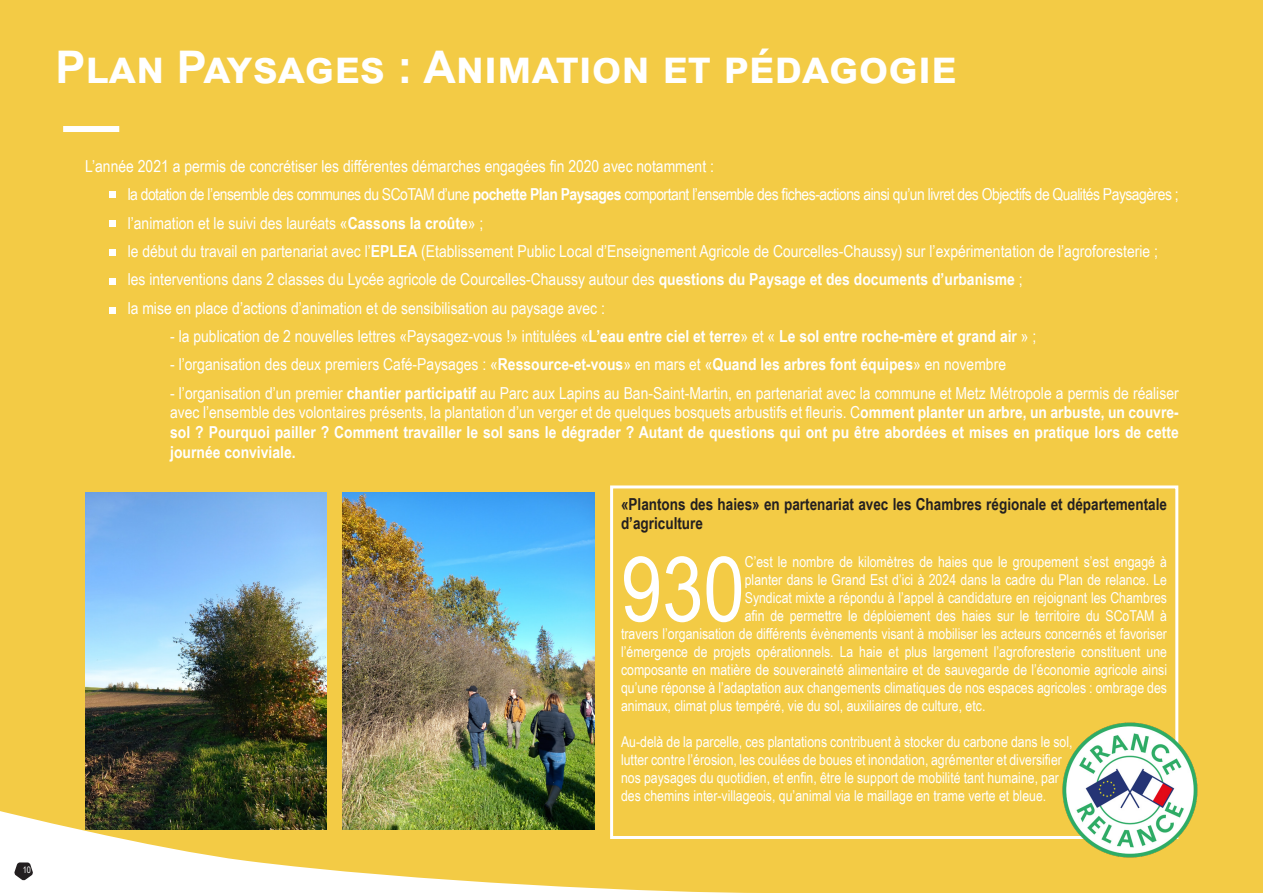
<style>
.page{position:relative;width:1263px;height:893px;background:#f3cb45}
.page>*{position:absolute;margin:0;border:0;box-sizing:border-box;transform-origin:0 0}
.TEXTE_COURANT{font:90.45px "Arial Narrow";color:#fff}
.t1{font:700 45px "Arial";color:#fff}
.TEXTE_COURANT-2{font:16.5px/19.8px "Arial Narrow";color:#fff;text-align:justify}
.TEXTE_COURANT-3{font:16.5px "Arial Narrow";letter-spacing:-.03em;color:#fff}
.TEXTE_COURANT-4{font:700 16.5px/19.8px "Arial Narrow";color:#231f20}
.TEXTE_COURANT-5{font:15px/18px "Arial Narrow";color:#fff}
.t2{font:9px "Arial Narrow";color:#fff}
.s1{font-weight:700}
</style>
<div class="page">
<div style="left:63px;top:126px;width:56px;height:6px;background:#fff"></div>
<svg style="left:14px;top:862px;width:19px;height:18px"></svg>
<div style="left:610px;top:485px;width:568px;height:354px;border:3px solid #fff"></div>
<img style="left:1059px;top:719px;width:142px;height:142px;border-radius:71px">
<img style="left:342px;top:492px;width:253px;height:337px">
<img style="left:85px;top:492px;width:242px;height:337px">
<div style="left:109px;top:191px;width:6px;height:7px;background:#fff"></div>
<div style="left:109px;top:220px;width:6px;height:7px;background:#fff"></div>
<div style="left:109px;top:249px;width:6px;height:7px;background:#fff"></div>
<svg style="left:109px;top:278px;width:6px;height:6px"></svg>
<svg style="left:109px;top:307px;width:6px;height:6px"></svg>
<p class="t1" style="left:55px;top:35px;width:902px">Plan Paysages : Animation et pédagogie</p>
<p class="t2" style="left:23px;top:863px;width:10px">10</p>
<p class="TEXTE_COURANT-2" style="left:85px;top:156px;width:630px">L’année 2021 a permis de concrétiser les différentes démarches engagées fin 2020 avec notamment :</p>
<p class="TEXTE_COURANT-3" style="left:128px;top:182px;width:1052px">la dotation de l’ensemble des communes du SCoTAM d’une <span class="s1">pochette Plan Paysages</span> comportant l’ensemble des fiches-actions ainsi qu’un livret des Objectifs de Qualités Paysagères ;</p>
<p class="TEXTE_COURANT-2" style="left:128px;top:212px;width:357px">l’animation et le suivi des lauréats «<span class="s1">Cassons la croûte</span>» ;</p>
<p class="TEXTE_COURANT-2" style="left:128px;top:241px;width:1032px">le début du travail en partenariat avec l’<span class="s1">EPLEA</span> (Etablissement Public Local d’Enseignement Agricole de Courcelles-Chaussy) sur l’expérimentation de l’agroforesterie ;</p>
<p class="TEXTE_COURANT-2" style="left:128px;top:269px;width:896px">les interventions dans 2 classes du Lycée agricole de Courcelles-Chaussy autour des <span class="s1">questions du Paysage et des documents d’urbanisme</span> ;</p>
<p class="TEXTE_COURANT-2" style="left:128px;top:297px;width:479px">la mise en place d’actions d’animation et de sensibilisation au paysage avec :</p>
<p class="TEXTE_COURANT-2" style="left:170px;top:326px;width:868px">- la publication de 2 nouvelles lettres «Paysagez-vous !» intitulées «<span class="s1">L’eau entre ciel et terre</span>» et « <span class="s1">Le sol entre roche-mère et grand air</span> » ;</p>
<p class="TEXTE_COURANT-2" style="left:170px;top:354px;width:837px">- l’organisation des deux premiers Café-Paysages : «<span class="s1">Ressource-et-vous</span>» en mars et «<span class="s1">Quand les arbres font équipes</span>» en novembre</p>
<p class="TEXTE_COURANT-2" style="left:170px;top:382px;width:1010px">- l’organisation d’un premier <span class="s1">chantier participatif</span> au Parc aux Lapins au Ban-Saint-Martin, en partenariat avec la commune et Metz Métropole a permis de réaliser avec l’ensemble des volontaires présents, la plantation d’un verger et de quelques bosquets arbustifs et fleuris. C<span class="s1">omment planter un arbre, un arbuste, un couvre&shy;sol ? Pourquoi pailler ? Comment travailler le sol sans le dégrader ? Autant de questions qui ont pu être abordées et mises en pratique lors de cette journée conviviale.</span></p>
<p class="TEXTE_COURANT-4" style="left:621px;top:493px;width:547px">«Plantons des haies» en partenariat avec les Chambres régionale et départementale d’agriculture</p>
<p class="TEXTE_COURANT" style="left:621px;top:523px;width:125px">930</p>
<p class="TEXTE_COURANT-5" style="left:745px;top:552px;width:424px">C’est le nombre de kilomètres de haies que le groupement s’est engagé à</p>
<p class="TEXTE_COURANT-5" style="left:745px;top:570px;width:424px">planter dans le Grand Est d’ici à 2024 dans la cadre du Plan de relance. Le</p>
<p class="TEXTE_COURANT-5" style="left:745px;top:588px;width:424px">Syndicat mixte a répondu à l’appel à candidature en rejoignant les Chambres</p>
<p class="TEXTE_COURANT-5" style="left:745px;top:606px;width:424px">afin de permettre le déploiement des haies sur le territoire du SCoTAM à</p>
<p class="TEXTE_COURANT-5" style="left:621px;top:624px;width:547px">travers l’organisation de différents évènements visant à mobiliser les acteurs concernés et favoriser</p>
<p class="TEXTE_COURANT-5" style="left:621px;top:642px;width:547px">l’émergence de projets opérationnels. La haie et plus largement l’agroforesterie constituent une</p>
<p class="TEXTE_COURANT-5" style="left:621px;top:660px;width:547px">composante en matière de souveraineté alimentaire et de sauvegarde de l’économie agricole ainsi</p>
<p class="TEXTE_COURANT-5" style="left:621px;top:678px;width:547px">qu’une réponse à l’adaptation aux changements climatiques de nos espaces agricoles : ombrage des</p>
<p class="TEXTE_COURANT-5" style="left:621px;top:696px;width:366px">animaux, climat plus tempéré, vie du sol, auxiliaires de culture, etc.</p>
<p class="TEXTE_COURANT-5" style="left:621px;top:732px;width:453px">Au-delà de la parcelle, ces plantations contribuent à stocker du carbone dans le sol, lutter contre l’érosion, les coulées de boues et inondation, agrémenter et diversifier nos paysages du quotidien, et enfin, être le support de mobilité tant humaine, par des chemins inter-villageois, qu’animal via le maillage en trame verte et bleue.</p>
</div>
